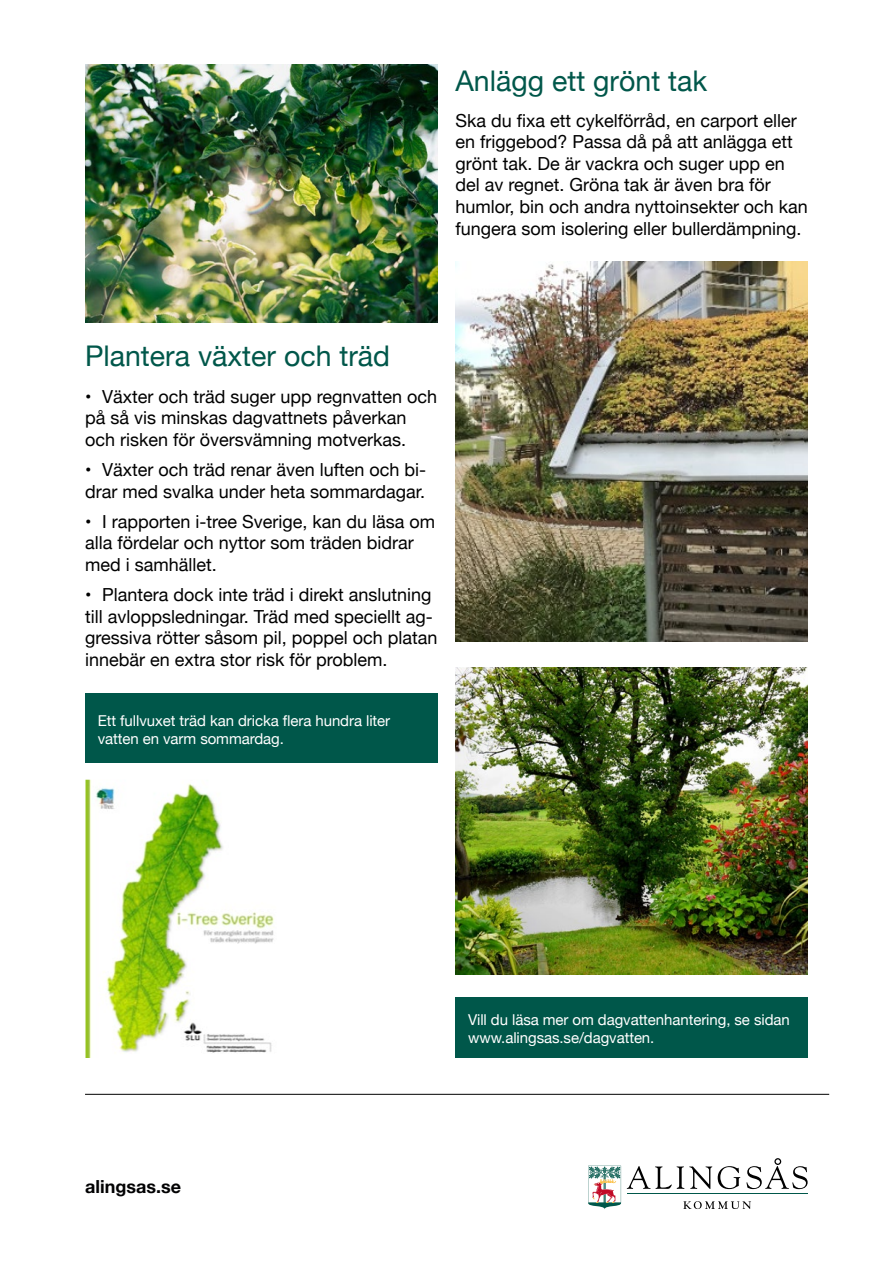
<style>
.page{position:relative;width:893px;height:1263px;background:#fff}
.page>*{position:absolute;margin:0;border:0;box-sizing:border-box;transform-origin:0 0}
.t1{font:28.5px "Helvetica Neue";color:#00574a}
.t2{font:18px/21.6px "Helvetica Neue";color:#000}
.t3{font:700 18px "Helvetica Neue";color:#020203}
.t4{font:15px/18px "Helvetica Neue";letter-spacing:-.005em;color:#fff}
</style>
<div class="page">
<svg style="left:627px;top:1166px;width:85px;height:23px"></svg>
<svg style="left:718px;top:1166px;width:22px;height:23px"></svg>
<svg style="left:746px;top:1158px;width:62px;height:31px"></svg>
<svg style="left:683px;top:1201px;width:68px;height:8px"></svg>
<hr style="left:627px;top:1193px;width:181px;height:1px;background:#00574a">
<svg style="left:588px;top:1166px;width:33px;height:43px"></svg>
<div style="left:85px;top:693px;width:352px;height:70px;background:#00574a"></div>
<div style="left:455px;top:997px;width:353px;height:60px;background:#00574a"></div>
<hr style="left:85px;top:1094px;width:744px;height:1px;background:#000">
<img style="left:85px;top:65px;width:352px;height:258px">
<img style="left:455px;top:261px;width:353px;height:380px">
<img style="left:455px;top:668px;width:353px;height:306px">
<img style="left:85px;top:780px;width:189px;height:277px">
<h1 class="t1" style="left:455px;top:60px;width:253px">Anlägg ett grönt tak</h1>
<p class="t2" style="left:455px;top:110px;width:354px">Ska du fixa ett cykelförråd, en carport eller en friggebod? Passa då på att anlägga ett grönt tak. De är vackra och suger upp en del av regnet. Gröna tak är även bra för humlor, bin och andra nyttoinsekter och kan fungera som isolering eller bullerdämpning.</p>
<h1 class="t1" style="left:85px;top:336px;width:307px">Plantera växter och träd</h1>
<p class="t2" style="left:85px;top:386px;width:354px">• Växter och träd suger upp regnvatten och på så vis minskas dagvattnets påverkan och risken för översvämning motverkas.</p>
<p class="t2" style="left:85px;top:460px;width:343px">• Växter och träd renar även luften och bi&shy;drar med svalka under heta sommardagar.</p>
<p class="t2" style="left:85px;top:511px;width:352px">• I rapporten i-tree Sverige, kan du läsa om alla fördelar och nyttor som träden bidrar med i samhället.</p>
<p class="t2" style="left:85px;top:585px;width:354px">• Plantera dock inte träd i direkt anslutning till avloppsledningar. Träd med speciellt ag&shy;gressiva rötter såsom pil, poppel och platan innebär en extra stor risk för problem.</p>
<p class="t4" style="left:98px;top:712px;width:294px">Ett fullvuxet träd kan dricka flera hundra liter vatten en varm sommardag.</p>
<p class="t3" style="left:85px;top:1173px;width:97px">alingsas.se</p>
<p class="t4" style="left:468px;top:1012px;width:323px">Vill du läsa mer om dagvattenhantering, se sidan www.alingsas.se/dagvatten.</p>
</div>
